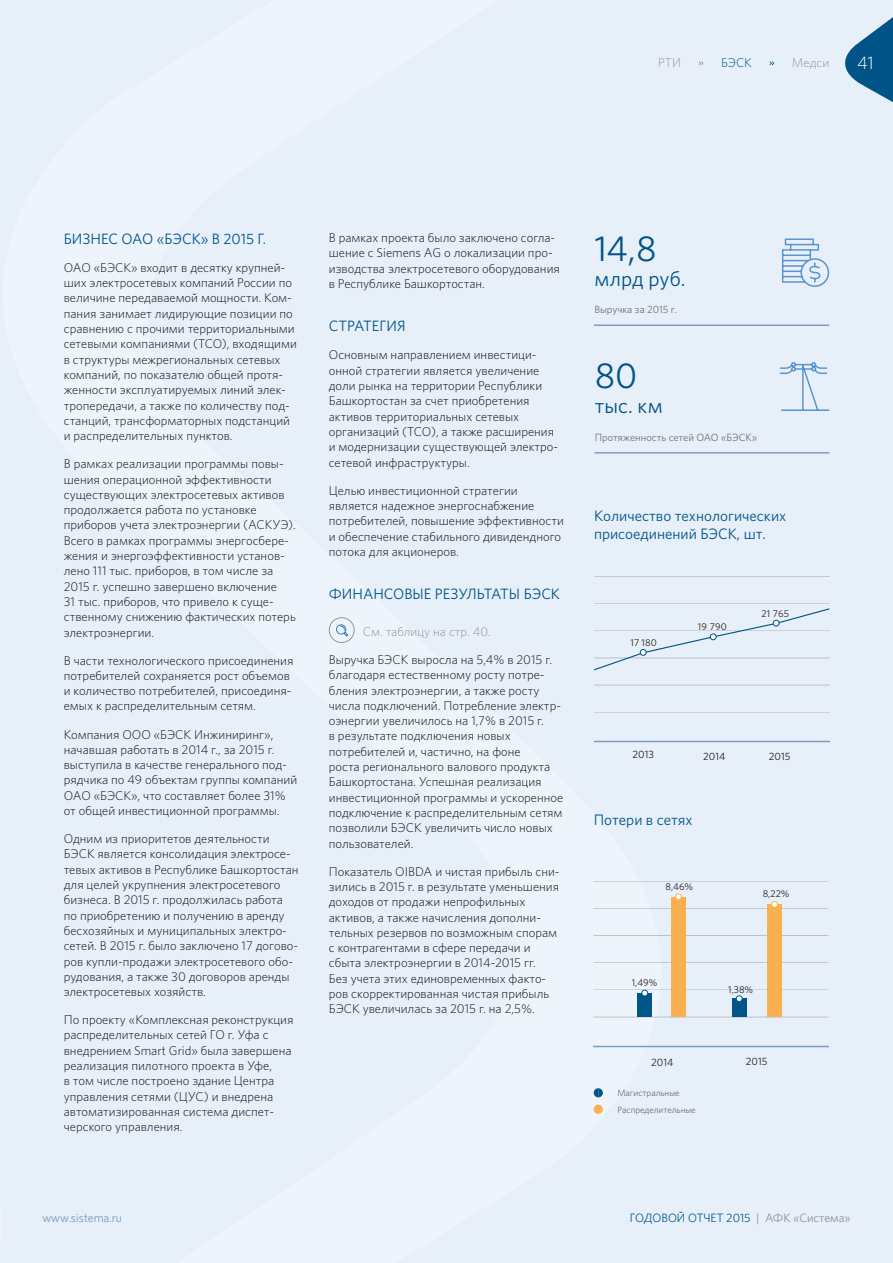
<style>
.page{position:relative;width:893px;height:1263px;background:#e7eff9}
.page>*{position:absolute;margin:0;border:0;box-sizing:border-box;transform-origin:0 0}
.t1{font:36px "Whitney";color:#005487}
.t2{font:21px "Whitney";letter-spacing:.01em;color:#005487}
.t3{font:300 18px "Whitney";color:#fff}
.t4{font:15.15px/18.1px "Whitney";color:#005487}
.t5{font:15.15px "Whitney";color:#058}
.t6{font:15px "Whitney";color:#005487}
.t7{font:300 12.75px/15.3px "Whitney";color:#121211}
.t8{font:300 12.75px "Whitney";color:#969693}
.t9{font:300 12.75px "Whitney";color:#005487}
.t10{font:300 12px "Whitney";color:#005487}
.t11{font:300 12px "Whitney";color:#7f9ec2}
.t12{font:300 12px "Whitney";color:#969693}
.t13{font:10.65px "Whitney";color:#231f20}
.t14{font:10.5px "Whitney";color:#707374}
.t15{font:9.9px "Whitney";color:#231f20}
.t16{font:9.75px "Whitney";letter-spacing:.015em;color:#231f20}
.t17{font:300 9.15px/16.6px "Whitney";color:#474749}
</style>
<div class="page">
<svg style="left:699px;top:61px;width:4px;height:4px"></svg>
<svg style="left:769px;top:61px;width:5px;height:4px"></svg>
<hr style="left:594px;top:324px;width:235px;height:2px;background:#7f9ec2">
<svg style="left:781px;top:238px;width:49px;height:50px;background:#c3d8ed"></svg>
<hr style="left:594px;top:741px;width:235px;height:1px;background:#7f9dc1">
<hr style="left:594px;top:577px;width:235px;height:1px;background:#000">
<hr style="left:594px;top:604px;width:235px;height:1px;background:#000">
<hr style="left:594px;top:685px;width:235px;height:1px;background:#000">
<hr style="left:594px;top:712px;width:235px;height:1px;background:#000">
<svg style="left:594px;top:607px;width:235px;height:64px;background:#e1eaf5"></svg>
<hr style="left:594px;top:1046px;width:235px;height:1px;background:#7f9dc1">
<hr style="left:594px;top:881px;width:234px;height:1px;background:#010101">
<hr style="left:594px;top:908px;width:234px;height:1px;background:#010101">
<hr style="left:594px;top:935px;width:234px;height:1px;background:#010101">
<hr style="left:594px;top:962px;width:234px;height:1px;background:#010101">
<hr style="left:594px;top:990px;width:234px;height:1px;background:#010101">
<hr style="left:594px;top:1017px;width:234px;height:1px;background:#010101">
<div style="left:637px;top:993px;width:15px;height:24px;background:#005688"></div>
<div style="left:671px;top:897px;width:15px;height:120px;background:#fbb050"></div>
<div style="left:732px;top:999px;width:15px;height:18px;background:#005688"></div>
<div style="left:767px;top:905px;width:15px;height:112px;background:#fbb050"></div>
<div style="left:771px;top:901px;width:7px;height:7px;background:#fff;border:1px solid #fbb050;border-radius:50%"></div>
<svg style="left:736px;top:995px;width:6px;height:7px"></svg>
<div style="left:675px;top:893px;width:7px;height:7px;background:#fff;border:1px solid #fbb050;border-radius:50%"></div>
<svg style="left:641px;top:990px;width:7px;height:6px"></svg>
<div style="left:594px;top:1105px;width:9px;height:9px;background:#fbb050;border-radius:50%"></div>
<svg style="left:594px;top:1088px;width:9px;height:9px"></svg>
<div style="left:329px;top:617px;width:26px;height:26px;border:1px solid #969693;border-radius:50%"></div>
<svg style="left:336px;top:624px;width:13px;height:13px"></svg>
<svg style="left:779px;top:361px;width:51px;height:51px;background:#d2e1f2"></svg>
<hr style="left:594px;top:452px;width:236px;height:2px;background:#7f9ec2">
<svg style="left:830px;top:0;width:63px;height:120px;background:#9abbd3"></svg>
<p class="t8" style="left:658px;top:54px;width:24px">РТИ</p>
<p class="t9" style="left:721px;top:54px;width:32px">БЭСК</p>
<p class="t8" style="left:792px;top:54px;width:39px">Медси</p>
<h3 class="t3" style="left:857px;top:50px;width:18px">41</h3>
<p class="t6" style="left:64px;top:229px;width:204px">БИЗНЕС ОАО «БЭСК» В 2015 Г.</p>
<p class="t7" style="left:64px;top:259px;width:235px">ОАО «БЭСК» входит в десятку крупней&shy;ших электросетевых компаний России по величине передаваемой мощности. Ком&shy;пания занимает лидирующие позиции по сравнению с прочими территориальными сетевыми компаниями (ТСО), входящими в структуры межрегиональных сетевых компаний, по показателю общей протя&shy;женности эксплуатируемых линий элек&shy;тропередачи, а также по количеству под&shy;станций, трансформаторных подстанций и распределительных пунктов.</p>
<p class="t7" style="left:64px;top:456px;width:234px">В рамках реализации программы повы&shy;шения операционной эффективности существующих электросетевых активов продолжается работа по установке приборов учета электроэнергии (АСКУЭ).<br>Всего в рамках программы энергосбере&shy;жения и энергоэффективности установ&shy;лено 111 тыс. приборов, в том числе за 2015 г. успешно завершено включение<br>31 тыс. приборов, что привело к суще&shy;ственному снижению фактических потерь электроэнергии.</p>
<p class="t7" style="left:64px;top:652px;width:231px">В части технологического присоединения потребителей сохраняется рост объемов и количество потребителей, присоединя&shy;емых к распределительным сетям.</p>
<p class="t7" style="left:64px;top:726px;width:235px">Компания ООО «БЭСК Инжиниринг», начавшая работать в 2014 г., за 2015 г. выступила в качестве генерального под&shy;рядчика по 49 объектам группы компаний ОАО «БЭСК», что составляет более 31% от общей инвестиционной программы.</p>
<p class="t7" style="left:64px;top:831px;width:236px">Одним из приоритетов деятельности БЭСК является консолидация электросе&shy;тевых активов в Республике Башкортостан для целей укрупнения электросетевого бизнеса. В 2015 г. продолжилась работа по приобретению и получению в аренду бесхозяйных и муниципальных электро&shy;сетей. В 2015 г. было заключено 17 догово&shy;ров купли-продажи электросетевого обо&shy;рудования, а также 30 договоров аренды электросетевых хозяйств.</p>
<p class="t7" style="left:64px;top:1012px;width:231px">По проекту «Комплексная реконструкция распределительных сетей ГО г. Уфа с внедрением Smart Grid» была завершена реализация пилотного проекта в Уфе,<br>в том числе построено здание Центра управления сетями (ЦУС) и внедрена автоматизированная система диспет&shy;черского управления.</p>
<p class="t7" style="left:329px;top:229px;width:233px">В рамках проекта было заключено согла&shy;шение с Siemens AG о локализации про&shy;изводства электросетевого оборудования в Республике Башкортостан.</p>
<p class="t6" style="left:329px;top:316px;width:78px">СТРАТЕГИЯ</p>
<p class="t7" style="left:329px;top:347px;width:231px">Основным направлением инвестици&shy;онной стратегии является увеличение доли рынка на территории Республики Башкортостан за счет приобретения активов территориальных сетевых организаций (ТСО), а также расширения и модернизации существующей электро&shy;сетевой инфраструктуры.</p>
<p class="t7" style="left:329px;top:482px;width:237px">Целью инвестиционной стратегии является надежное энергоснабжение потребителей, повышение эффективности и обеспечение стабильного дивидендного потока для акционеров.</p>
<p class="t6" style="left:329px;top:584px;width:233px">ФИНАНСОВЫЕ РЕЗУЛЬТАТЫ БЭСК</p>
<p class="t8" style="left:363px;top:623px;width:129px">См. таблицу на стр. 40.</p>
<p class="t7" style="left:329px;top:651px;width:236px">Выручка БЭСК выросла на 5,4% в 2015 г. благодаря естественному росту потре&shy;бления электроэнергии, а также росту числа подключений. Потребление электр&shy;оэнергии увеличилось на 1,7% в 2015 г.<br>в результате подключения новых потребителей и, частично, на фоне<br>роста регионального валового продукта Башкортостана. Успешная реализация инвестиционной программы и ускоренное подключение к распределительным сетям позволили БЭСК увеличить число новых пользователей.</p>
<p class="t7" style="left:329px;top:863px;width:232px">Показатель OIBDA и чистая прибыль сни&shy;зились в 2015 г. в результате уменьшения доходов от продажи непрофильных активов, а также начисления дополни&shy;тельных резервов по возможным спорам с контрагентами в сфере передачи и сбыта электроэнергии в 2014-2015 гг.<br>Без учета этих единовременных факто&shy;ров скорректированная чистая прибыль БЭСК увеличилась за 2015 г. на 2,5%.</p>
<h1 class="t1" style="left:594px;top:224px;width:64px">14,8</h1>
<h2 class="t2" style="left:594px;top:264px;width:93px">млрд руб.</h2>
<p class="t14" style="left:594px;top:302px;width:84px">Выручка за 2015 г.</p>
<h1 class="t1" style="left:595px;top:352px;width:44px">80</h1>
<h2 class="t2" style="left:595px;top:392px;width:70px">тыс. км</h2>
<p class="t14" style="left:595px;top:430px;width:164px">Протяженность сетей ОАО «БЭСК»</p>
<p class="t4" style="left:594px;top:506px;width:194px">Количество технологических присоединений БЭСК, шт.</p>
<p class="t16" style="left:631px;top:636px;width:28px">17 180</p>
<p class="t16" style="left:698px;top:620px;width:30px">19 790</p>
<p class="t16" style="left:761px;top:607px;width:29px">21 765</p>
<p class="t13" style="left:633px;top:747px;width:23px">2013</p>
<p class="t13" style="left:703px;top:750px;width:24px">2014</p>
<p class="t13" style="left:769px;top:750px;width:23px">2015</p>
<p class="t5" style="left:594px;top:810px;width:100px">Потери в сетях</p>
<p class="t15" style="left:665px;top:880px;width:29px">8,46%</p>
<p class="t15" style="left:632px;top:976px;width:27px">1,49%</p>
<p class="t15" style="left:763px;top:887px;width:28px">8,22%</p>
<p class="t15" style="left:728px;top:983px;width:26px">1,38%</p>
<p class="t13" style="left:651px;top:1055px;width:24px">2014</p>
<p class="t13" style="left:746px;top:1055px;width:23px">2015</p>
<p class="t17" style="left:617px;top:1084px;width:80px">Магистральные<br>Распределительные</p>
<p class="t11" style="left:43px;top:1210px;width:81px">www.sistema.ru</p>
<p class="t10" style="left:630px;top:1210px;width:122px">ГОДОВОЙ ОТЧЕТ 2015</p>
<p class="t12" style="left:756px;top:1210px;width:96px">| АФК «Система»</p>
</div>
